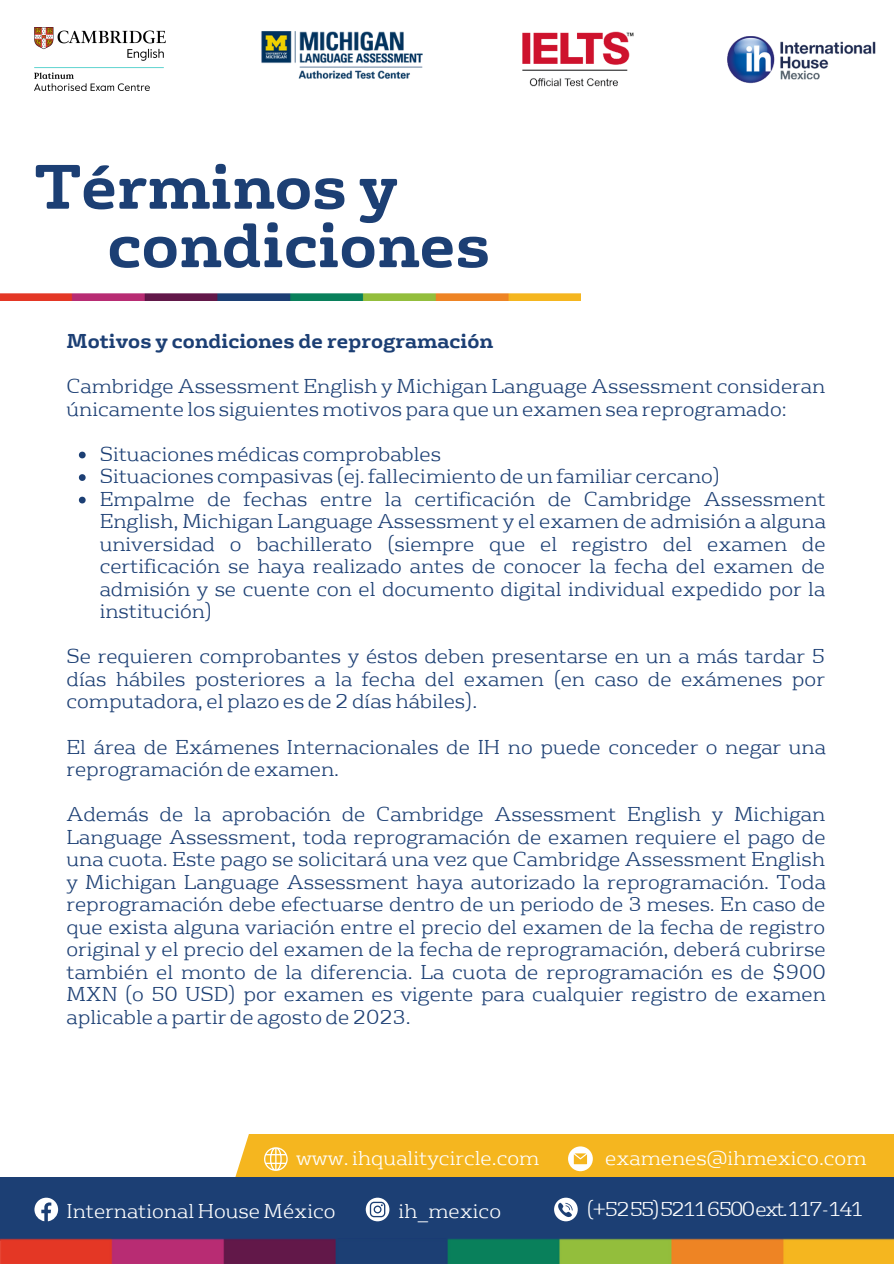
<style>
.page{position:relative;width:894px;height:1264px;background:#fff}
.page>*{position:absolute;margin:0;border:0;box-sizing:border-box;transform-origin:0 0}
.t1{font:700 60.75px "FS Rufus";color:#1c3f74}
.t2{font:300 19.5px/22.5px "FS Rufus";color:#1c3f74;text-align:justify}
.t3{font:300 19.5px "FS Rufus";color:#fff}
.t4{font:700 19.5px "FS Rufus";color:#1c3f74}
.t5{font:300 19.5px "FS Rufus";letter-spacing:-.085em;color:#fff}
</style>
<div class="page">
<div style="left:43px;top:1133px;width:850px;height:64px;background:#f5b61f"></div>
<div style="left:0;top:1177px;width:893px;height:64px;background:#1c3f74"></div>
<svg style="left:34px;top:1133px;width:216px;height:88px"></svg>
<svg style="left:365px;top:1197px;width:24px;height:24px"></svg>
<svg style="left:264px;top:1147px;width:23px;height:23px"></svg>
<svg style="left:568px;top:1146px;width:24px;height:25px"></svg>
<svg style="left:554px;top:1197px;width:23px;height:24px"></svg>
<img style="left:0;top:1238px;width:893px;height:25px">
<img style="left:727px;top:36px;width:147px;height:47px">
<img style="left:34px;top:28px;width:131px;height:63px">
<img style="left:261px;top:31px;width:162px;height:48px">
<img style="left:522px;top:31px;width:111px;height:56px">
<img style="left:0;top:293px;width:580px;height:8px">
<svg style="left:79px;top:451px;width:7px;height:7px"></svg>
<svg style="left:79px;top:474px;width:7px;height:7px"></svg>
<svg style="left:79px;top:496px;width:7px;height:7px"></svg>
<p class="t1" style="left:34px;top:146px;width:364px">Términos y</p>
<p class="t1" style="left:107px;top:205px;width:384px">condiciones</p>
<p class="t4" style="left:66px;top:328px;width:428px">Motivos y condiciones de reprogramación</p>
<p class="t2" style="left:66px;top:375px;width:760px">Cambridge Assessment English y Michigan Language Assessment consideran únicamente los siguientes motivos para que un examen sea reprogramado:</p>
<p class="t2" style="left:100px;top:442px;width:343px">Situaciones médicas comprobables</p>
<p class="t2" style="left:100px;top:465px;width:622px">Situaciones compasivas (ej. fallecimiento de un familiar cercano)</p>
<p class="t2" style="left:100px;top:487px;width:727px">Empalme de fechas entre la certificación de Cambridge Assessment English, Michigan Language Assessment y el examen de admisión a alguna universidad o bachillerato (siempre que el registro del examen de certificación se haya realizado antes de conocer la fecha del examen de admisión y se cuente con el documento digital individual expedido por la institución)</p>
<p class="t2" style="left:66px;top:645px;width:759px">Se requieren comprobantes y éstos deben presentarse en un a más tardar 5 días hábiles posteriores a la fecha del examen (en caso de exámenes por computadora, el plazo es de 2 días hábiles).</p>
<p class="t2" style="left:66px;top:735px;width:760px">El área de Exámenes Internacionales de IH no puede conceder o negar una reprogramación de examen.</p>
<p class="t2" style="left:66px;top:803px;width:760px">Además de la aprobación de Cambridge Assessment English y Michigan Language Assessment, toda reprogramación de examen requiere el pago de una cuota. Este pago se solicitará una vez que Cambridge Assessment English y Michigan Language Assessment haya autorizado la reprogramación. Toda reprogramación debe efectuarse dentro de un periodo de 3 meses. En caso de que exista alguna variación entre el precio del examen de la fecha de registro original y el precio del examen de la fecha de reprogramación, deberá cubrirse también el monto de la diferencia. La cuota de reprogramación es de $900<br>MXN (o 50 USD) por examen es vigente para cualquier registro de examen aplicable a partir de agosto de 2023.</p>
<p class="t3" style="left:296px;top:1145px;width:245px">www. ihqualitycircle.com</p>
<p class="t3" style="left:605px;top:1145px;width:263px">examenes@ihmexico.com</p>
<p class="t5" style="left:586px;top:1196px;width:278px">(+5255)52116500ext.117-141</p>
<p class="t3" style="left:66px;top:1198px;width:270px">International House México</p>
<p class="t3" style="left:398px;top:1198px;width:104px">ih_mexico</p>
</div>
